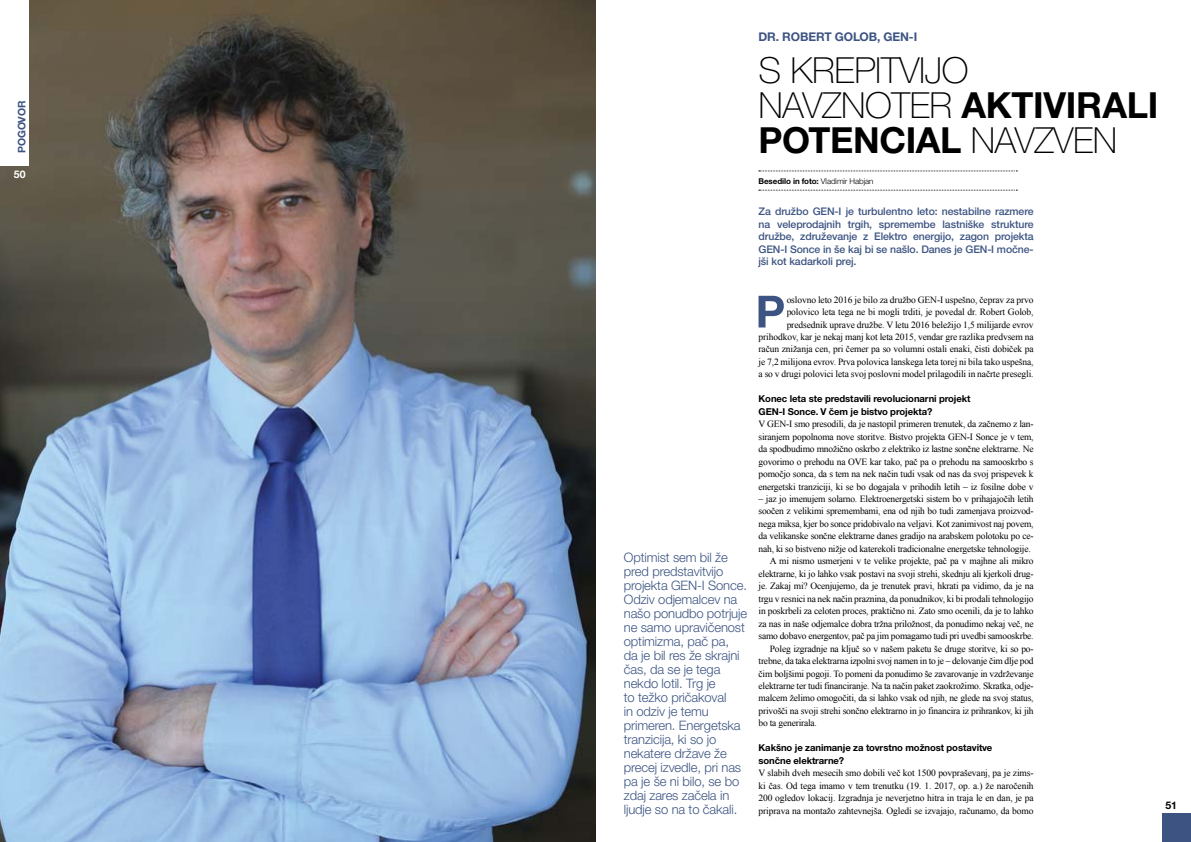
<style>
.page{position:relative;width:1191px;height:842px;background:#fff}
.page>*{position:absolute;margin:0;border:0;box-sizing:border-box;transform-origin:0 0}
.t1{font:100 36px/35px "Helvetica Neue CE";letter-spacing:-.01em;color:#000}
.t2{font:300 13px/14px "Helvetica Neue CE";letter-spacing:-.01em;color:#3d5482}
.t3{font:700 12px "Helvetica Neue CE";letter-spacing:-.01em;color:#3d5482}
.t4{font:500 10.5px/12.5px "Helvetica Neue CE";letter-spacing:-.01em;color:#3d5482;text-align:justify}
.t5{font:700 10.5px "Helvetica Neue CE";color:#000}
.t6{font:700 10.5px "Helvetica Neue CE";color:#fff}
.t7{font:700 10.4px "Helvetica Neue CE";letter-spacing:-.01em;color:#3d5482}
.t8{font:9.5px/12.5px "Times New Roman";letter-spacing:-.02em;color:#000;text-align:justify}
.t9{font:700 9.5px/12.5px "Helvetica Neue CE";letter-spacing:-.01em;color:#000}
.t10{font:700 8px "Helvetica Neue CE";letter-spacing:-.01em;color:#000}
.s1{font-weight:700}
.s2{font-weight:300}
</style>
<div class="page">
<div style="left:1162px;top:813px;width:29px;height:29px;background:#3d5482"></div>
<img style="left:0;top:0;width:595px;height:842px">
<svg style="left:758px;top:296px;width:26px;height:31px"></svg>
<div style="left:0;top:0;width:28px;height:165px;background:#fff"></div>
<svg style="left:759px;top:171px;width:258px;height:1px"></svg>
<svg style="left:759px;top:190px;width:258px;height:1px"></svg>
<p class="t7" style="left:15px;top:153px;width:54px;rotate:-90deg">POGOVOR</p>
<p class="t6" style="left:14px;top:167px;width:13px">50</p>
<p class="t2" style="left:624px;top:550px;width:125px">Optimist sem bil že pred predstavitvijo projekta GEN-I Sonce.<br>Odziv odjemalcev na našo ponudbo potrjuje ne samo upravičenost optimizma, pač pa,<br>da je bil res že skrajni čas, da se je tega nekdo lotil. Trg je<br>to težko pričakoval<br>in odziv je temu primeren. Energetska tranzicija, ki so jo nekatere države že precej izvedle, pri nas pa je še ni bilo, se bo zdaj zares začela in ljudje so na to čakali.</p>
<p class="t3" style="left:758px;top:29px;width:160px">DR. ROBERT GOLOB, GEN-I</p>
<h1 class="t1" style="left:758px;top:53px;width:401px">S KREPITVIJO<br>NAVZNOTER <span class="s1">AKTIVIRALI<br>POTENCIAL</span> NAVZVEN</h1>
<p class="t10" style="left:758px;top:176px;width:116px">Besedilo in foto: <span class="s2">Vladimir Habjan</span></p>
<p class="t4" style="left:758px;top:205px;width:276px">Za družbo GEN-I je turbulentno leto: nestabilne razmere na veleprodajnih trgih, spremembe lastniške strukture družbe, združevanje z Elektro energijo, zagon projekta GEN-I Sonce in še kaj bi se našlo. Danes je GEN-I močne&shy;jši kot kadarkoli prej.</p>
<p class="t8" style="left:758px;top:293px;width:277px;text-align:right">oslovno leto 2016 je bilo za družbo GEN-I uspešno, čeprav za prvo polovico leta tega ne bi mogli trditi, je povedal dr. Robert Golob, predsednik uprave družbe. V letu 2016 beležijo 1,5 milijarde evrov prihodkov, kar je nekaj manj kot leta 2015, vendar gre razlika predvsem na račun znižanja cen, pri čemer pa so volumni ostali enaki, čisti dobiček pa je 7,2 milijona evrov. Prva polovica lanskega leta torej ni bila tako uspešna, a so v drugi polovici leta svoj poslovni model prilagodili in načrte presegli.</p>
<p class="t9" style="left:758px;top:393px;width:213px">Konec leta ste predstavili revolucionarni projekt<br>GEN-I Sonce. V čem je bistvo projekta?</p>
<p class="t8" style="left:758px;top:418px;width:277px">V GEN-I smo presodili, da je nastopil primeren trenutek, da začnemo z lan&shy;siranjem popolnoma nove storitve. Bistvo projekta GEN-I Sonce je v tem, da spodbudimo množično oskrbo z elektriko iz lastne sončne elektrarne. Ne govorimo o prehodu na OVE kar tako, pač pa o prehodu na samooskrbo s pomočjo sonca, da s tem na nek način tudi vsak od nas da svoj prispevek k energetski tranziciji, ki se bo dogajala v prihodih letih – iz fosilne dobe v</p>
<p class="t8" style="left:758px;top:492px;width:277px">– jaz jo imenujem solarno. Elektroenergetski sistem bo v prihajajočih letih</p>
<p class="t8" style="left:758px;top:505px;width:277px">soočen z velikimi spremembami, ena od njih bo tudi zamenjava proizvod-</p>
<p class="t8" style="left:758px;top:517px;width:276px">nega miksa, kjer bo sonce pridobivalo na veljavi. Kot zanimivost naj povem,</p>
<p class="t8" style="left:758px;top:530px;width:276px">da velikanske sončne elektrarne danes gradijo na arabskem polotoku po ce-</p>
<p class="t8" style="left:758px;top:542px;width:274px">nah, ki so bistveno nižje od katerekoli tradicionalne energetske tehnologije.</p>
<p class="t8" style="left:770px;top:555px;width:265px">A mi nismo usmerjeni v te velike projekte, pač pa v majhne ali mikro</p>
<p class="t8" style="left:758px;top:567px;width:276px">elektrarne, ki jo lahko vsak postavi na svoji strehi, skednju ali kjerkoli drug-</p>
<p class="t8" style="left:758px;top:580px;width:277px">je. Zakaj mi? Ocenjujemo, da je trenutek pravi, hkrati pa vidimo, da je na</p>
<p class="t8" style="left:758px;top:592px;width:277px">trgu v resnici na nek način praznina, da ponudnikov, ki bi prodali tehnologijo</p>
<p class="t8" style="left:758px;top:605px;width:277px">in poskrbeli za celoten proces, praktično ni. Zato smo ocenili, da je to lahko</p>
<p class="t8" style="left:758px;top:617px;width:277px">za nas in naše odjemalce dobra tržna priložnost, da ponudimo nekaj več, ne</p>
<p class="t8" style="left:758px;top:629px;width:276px">samo dobavo energentov, pač pa jim pomagamo tudi pri uvedbi samooskrbe.</p>
<p class="t8" style="left:770px;top:642px;width:265px">Poleg izgradnje na ključ so v našem paketu še druge storitve, ki so po-</p>
<p class="t8" style="left:758px;top:654px;width:277px">trebne, da taka elektrarna izpolni svoj namen in to je – delovanje čim dlje pod</p>
<p class="t8" style="left:758px;top:667px;width:277px">čim boljšimi pogoji. To pomeni da ponudimo še zavarovanje in vzdrževanje</p>
<p class="t8" style="left:758px;top:679px;width:277px">elektrarne ter tudi financiranje. Na ta način paket zaokrožimo. Skratka, odje-</p>
<p class="t8" style="left:758px;top:692px;width:277px">malcem želimo omogočiti, da si lahko vsak od njih, ne glede na svoj status,</p>
<p class="t8" style="left:758px;top:704px;width:276px">privošči na svoji strehi sončno elektrarno in jo financira iz prihrankov, ki jih</p>
<p class="t8" style="left:758px;top:717px;width:60px">bo ta generirala.</p>
<p class="t9" style="left:758px;top:742px;width:235px">Kakšno je zanimanje za tovrstno možnost postavitve sončne elektrarne?</p>
<p class="t8" style="left:758px;top:767px;width:277px">V slabih dveh mesecih smo dobili več kot 1500 povpraševanj, pa je zims&shy;ki čas. Od tega imamo v tem trenutku (19. 1. 2017, op. a.) že naročenih 200 ogledov lokacij. Izgradnja je neverjetno hitra in traja le en dan, je pa priprava na montažo zahtevnejša. Ogledi se izvajajo, računamo, da bomo</p>
<p class="t5" style="left:1165px;top:799px;width:13px">51</p>
</div>
